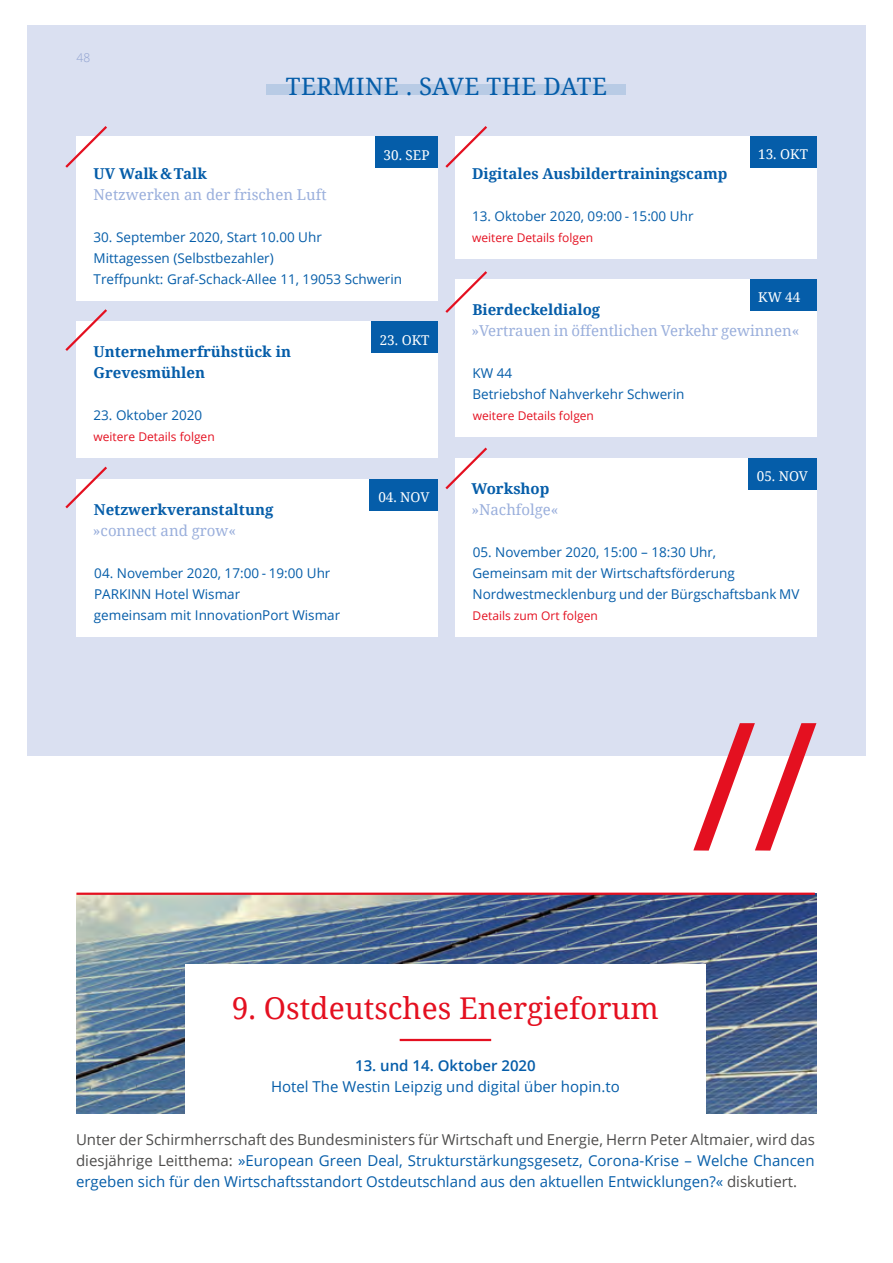
<style>
.page{position:relative;width:893px;height:1263px;background:#fff}
.page>*{position:absolute;margin:0;border:0;box-sizing:border-box;transform-origin:0 0}
.t1{font:30px "Noto Serif";color:#e41020}
.t2{font:24px "Noto Serif";letter-spacing:.02em;color:#055da9}
.t3{font:15px/21px "Open Sans";color:#055da9;text-align:justify}
.t4{font:700 15px/21px "Noto Serif";color:#055da9}
.t5{font:15px "Noto Serif";color:#9aafdc}
.t6{font:600 15px "Open Sans";color:#055da9}
.t7{font:13.5px/21px "Open Sans";color:#055da9}
.t8{font:13.5px "Noto Serif";color:#fff}
.t9{font:12px "Open Sans";color:#e41020}
.t10{font:300 12px "Open Sans";color:#8ea0cf}
.s1{color:#4d4c4b}
</style>
<div class="page">
<div style="left:27px;top:26px;width:838px;height:730px;background:#dae0f1"></div>
<div style="left:266px;top:84px;width:360px;height:10px;background:#b8cbe5"></div>
<div style="left:77px;top:136px;width:361px;height:165px;background:#fff"></div>
<div style="left:455px;top:136px;width:361px;height:123px;background:#fff"></div>
<div style="left:77px;top:322px;width:361px;height:136px;background:#fff"></div>
<div style="left:455px;top:279px;width:361px;height:158px;background:#fff"></div>
<div style="left:77px;top:479px;width:361px;height:158px;background:#fff"></div>
<div style="left:455px;top:458px;width:361px;height:179px;background:#fff"></div>
<div style="left:375px;top:137px;width:63px;height:31px;background:#055da9"></div>
<div style="left:371px;top:322px;width:67px;height:31px;background:#055da9"></div>
<div style="left:370px;top:479px;width:68px;height:31px;background:#055da9"></div>
<div style="left:748px;top:458px;width:68px;height:31px;background:#055da9"></div>
<div style="left:750px;top:279px;width:66px;height:32px;background:#055da9"></div>
<div style="left:750px;top:136px;width:66px;height:32px;background:#055da9"></div>
<svg style="left:65px;top:126px;width:42px;height:44px"></svg>
<svg style="left:445px;top:126px;width:42px;height:42px"></svg>
<svg style="left:65px;top:309px;width:44px;height:44px"></svg>
<svg style="left:445px;top:271px;width:42px;height:42px"></svg>
<svg style="left:65px;top:466px;width:42px;height:45px"></svg>
<svg style="left:445px;top:447px;width:42px;height:42px"></svg>
<svg style="left:693px;top:723px;width:123px;height:128px"></svg>
<img style="left:77px;top:893px;width:739px;height:220px">
<div style="left:185px;top:964px;width:521px;height:158px;background:#fff"></div>
<hr style="left:400px;top:1039px;width:91px;height:2px;background:#e41020">
<hr style="left:76px;top:892px;width:739px;height:3px;background:#e41020">
<p class="t10" style="left:77px;top:50px;width:15px">48</p>
<h2 class="t2" style="left:286px;top:69px;width:323px">TERMINE . SAVE THE DATE</h2>
<p class="t8" style="left:384px;top:145px;width:47px">30. SEP</p>
<p class="t4" style="left:94px;top:162px;width:115px">UV Walk&amp;Talk</p>
<p class="t5" style="left:94px;top:184px;width:235px">Netzwerken an der frischen Luft</p>
<p class="t7" style="left:94px;top:226px;width:310px">30. September 2020, Start 10.00 Uhr<br>Mittagessen (Selbstbezahler)<br>Treffpunkt: Graf-Schack-Allee 11, 19053 Schwerin</p>
<p class="t4" style="left:472px;top:162px;width:257px">Digitales Ausbildertrainingscamp</p>
<p class="t7" style="left:472px;top:205px;width:223px">13. Oktober 2020, 09:00 - 15:00 Uhr</p>
<p class="t9" style="left:472px;top:229px;width:123px">weitere Details folgen</p>
<p class="t8" style="left:758px;top:145px;width:51px">13. OKT</p>
<p class="t4" style="left:94px;top:341px;width:199px">Unternehmerfrühstück in<br>Grevesmühlen</p>
<p class="t7" style="left:94px;top:404px;width:110px">23. Oktober 2020</p>
<p class="t9" style="left:94px;top:428px;width:123px">weitere Details folgen</p>
<p class="t4" style="left:94px;top:498px;width:181px">Netzwerkveranstaltung</p>
<p class="t5" style="left:93px;top:520px;width:145px">»connect and grow«</p>
<p class="t7" style="left:94px;top:562px;width:248px">04. November 2020, 17:00 - 19:00 Uhr<br>PARKINN Hotel Wismar<br>gemeinsam mit InnovationPort Wismar</p>
<p class="t8" style="left:380px;top:330px;width:51px">23. OKT</p>
<p class="t8" style="left:378px;top:488px;width:53px">04. NOV</p>
<p class="t8" style="left:758px;top:288px;width:44px">KW 44</p>
<p class="t4" style="left:472px;top:299px;width:129px">Bierdeckeldialog</p>
<p class="t5" style="left:471px;top:320px;width:330px">»Vertrauen in öffentlichen Verkehr gewinnen«</p>
<p class="t7" style="left:472px;top:362px;width:214px">KW 44<br>Betriebshof Nahverkehr Schwerin</p>
<p class="t9" style="left:473px;top:407px;width:123px">weitere Details folgen</p>
<p class="t8" style="left:757px;top:467px;width:53px">05. NOV</p>
<p class="t4" style="left:472px;top:477px;width:79px">Workshop</p>
<p class="t5" style="left:471px;top:499px;width:89px">»Nachfolge«</p>
<p class="t7" style="left:472px;top:541px;width:329px">05. November 2020, 15:00 – 18:30 Uhr,<br>Gemeinsam mit der Wirtschaftsförderung<br>Nordwestmecklenburg und der Bürgschaftsbank MV</p>
<p class="t9" style="left:473px;top:607px;width:127px">Details zum Ort folgen</p>
<h1 class="t1" style="left:232px;top:987px;width:429px">9. Ostdeutsches Energieforum</h1>
<p class="t6" style="left:355px;top:1055px;width:182px">13. und 14. Oktober 2020</p>
<p class="t3" style="left:271px;top:1076px;width:350px">Hotel The Westin Leipzig und digital über hopin.to</p>
<p class="t3" style="left:76px;top:1128px;width:741px"><span class="s1">Unter der Schirmherrschaft des Bundesministers für Wirtschaft und Energie, Herrn Peter Altmaier, wird das diesjährige Leitthema:</span> »European Green Deal, Strukturstärkungsgesetz, Corona-Krise – Welche Chancen ergeben sich für den Wirtschaftsstandort Ostdeutschland aus den aktuellen Entwicklungen?« <span class="s1">diskutiert.</span></p>
</div>
